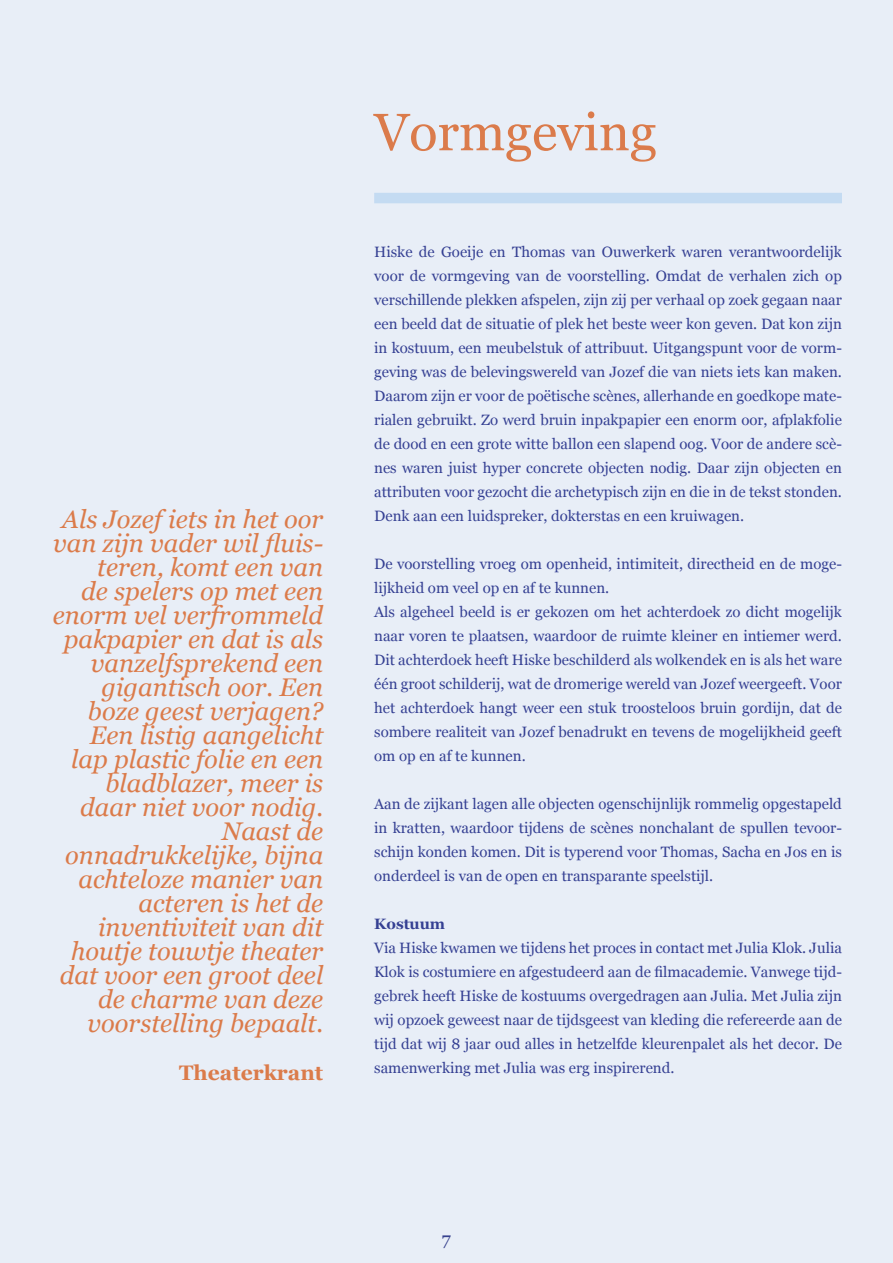
<style>
.page{position:relative;width:893px;height:1263px;background:#e8eef7}
.page>*{position:absolute;margin:0;border:0;box-sizing:border-box;transform-origin:0 0}
.t1{font:52.5px "Georgia";color:#db7b4b}
.t2{font:italic 25.5px/24px "Georgia";color:#db7b4a;text-align:right}
.t3{font:700 21px "Georgia";color:#db7b4a}
.t4{font:18px "Georgia";color:#37428e}
.t5{font:15px/24px "Georgia";color:#354093;text-align:justify}
.t6{font:700 15px "Georgia";color:#354093}
</style>
<div class="page">
<div style="left:374px;top:193px;width:468px;height:10px;background:#c4dbf2"></div>
<p class="t2" style="left:53px;top:506px;width:272px">Als Jozef iets in het oor van zijn vader wil fluis&shy;teren, komt een van<br>de spelers op met een enorm vel verfrommeld pakpapier en dat is als vanzelfsprekend een gigantisch oor. Een boze geest verjagen?<br>Een listig aangelicht lap plastic folie en een bladblazer, meer is daar niet voor nodig.<br>Naast de onnadrukkelijke, bijna achteloze manier van acteren is het de inventiviteit van dit houtje touwtje theater dat voor een groot deel de charme van deze voorstelling bepaalt.</p>
<h3 class="t3" style="left:179px;top:1057px;width:145px">Theaterkrant</h3>
<h1 class="t1" style="left:374px;top:94px;width:284px">Vormgeving</h1>
<p class="t5" style="left:374px;top:239px;width:469px">Hiske de Goeije en Thomas van Ouwerkerk waren verantwoordelijk voor de vormgeving van de voorstelling. Omdat de verhalen zich op verschillende plekken afspelen, zijn zij per verhaal op zoek gegaan naar een beeld dat de situatie of plek het beste weer kon geven. Dat kon zijn in kostuum, een meubelstuk of attribuut. Uitgangspunt voor de vorm&shy;geving was de belevingswereld van Jozef die van niets iets kan maken.<br>Daarom zijn er voor de poëtische scènes, allerhande en goedkope mate&shy;rialen gebruikt. Zo werd bruin inpakpapier een enorm oor, afplakfolie de dood en een grote witte ballon een slapend oog. Voor de andere scè&shy;nes waren juist hyper concrete objecten nodig. Daar zijn objecten en attributen voor gezocht die archetypisch zijn en die in de tekst stonden.<br>Denk aan een luidspreker, dokterstas en een kruiwagen.</p>
<p class="t5" style="left:374px;top:551px;width:469px;text-align:left">De voorstelling vroeg om openheid, intimiteit, directheid en de moge&shy;lijkheid om veel op en af te kunnen.<br>Als algeheel beeld is er gekozen om het achterdoek zo dicht mogelijk naar voren te plaatsen, waardoor de ruimte kleiner en intiemer werd.<br>Dit achterdoek heeft Hiske beschilderd als wolkendek en is als het ware één groot schilderij, wat de dromerige wereld van Jozef weergeeft. Voor het achterdoek hangt weer een stuk troosteloos bruin gordijn, dat de sombere realiteit van Jozef benadrukt en tevens de mogelijkheid geeft om op en af te kunnen.</p>
<p class="t5" style="left:374px;top:791px;width:469px">Aan de zijkant lagen alle objecten ogenschijnlijk rommelig opgestapeld in kratten, waardoor tijdens de scènes nonchalant de spullen tevoor&shy;schijn konden komen. Dit is typerend voor Thomas, Sacha en Jos en is onderdeel is van de open en transparante speelstijl.</p>
<p class="t6" style="left:374px;top:913px;width:72px">Kostuum</p>
<p class="t5" style="left:374px;top:935px;width:469px">Via Hiske kwamen we tijdens het proces in contact met Julia Klok. Julia Klok is costumiere en afgestudeerd aan de filmacademie. Vanwege tijd&shy;gebrek heeft Hiske de kostuums overgedragen aan Julia. Met Julia zijn wij opzoek geweest naar de tijdsgeest van kleding die refereerde aan de tijd dat wij 8 jaar oud alles in hetzelfde kleurenpalet als het decor. De samenwerking met Julia was erg inspirerend.</p>
<p class="t4" style="left:442px;top:1225px;width:11px">7</p>
</div>
